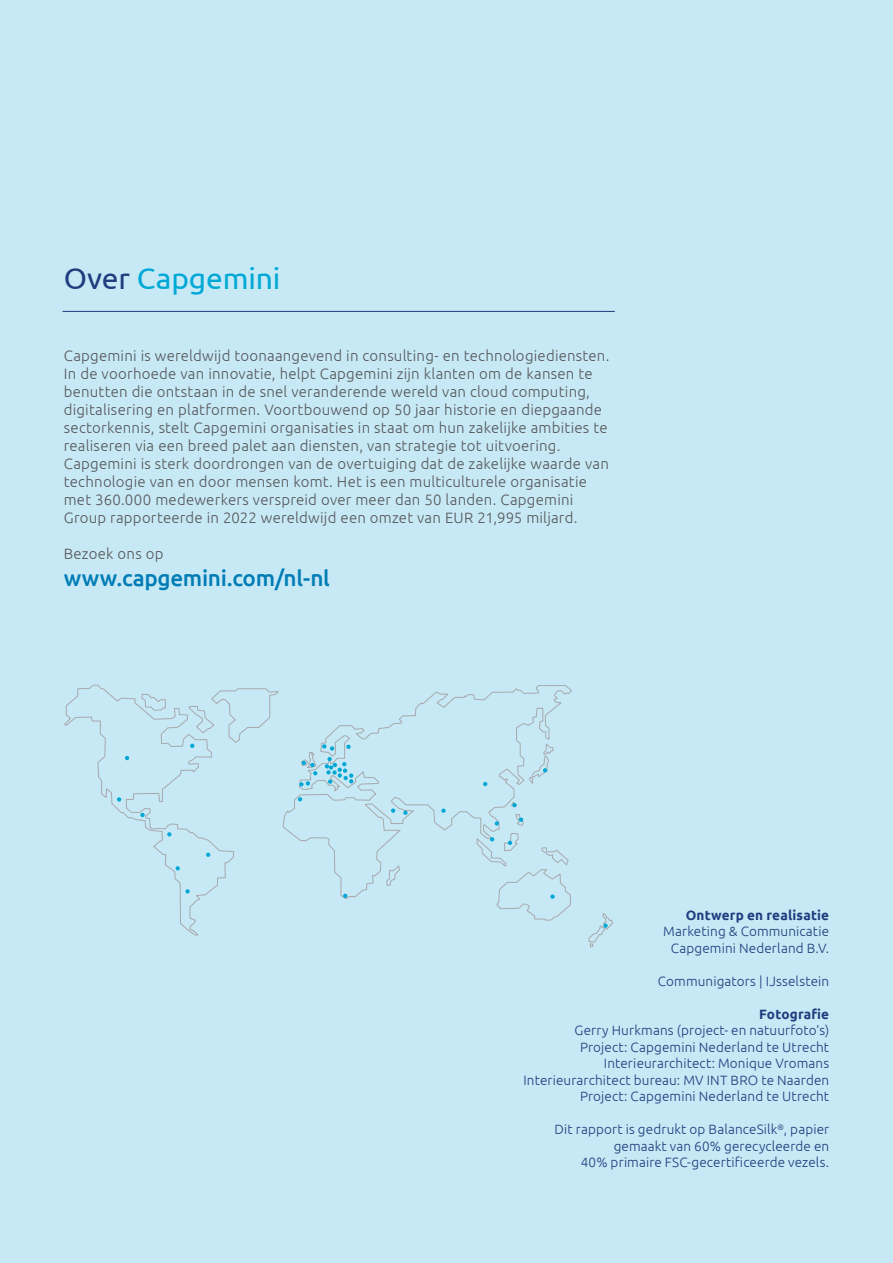
<style>
.page{position:relative;width:893px;height:1263px;background:#c6e9f5}
.page>*{position:absolute;margin:0;border:0;box-sizing:border-box;transform-origin:0 0}
.Cover-title{font:30px "Ubuntu";letter-spacing:-.005em;color:#00a8d6}
.CBE_Text{font:500 22.5px "Ubuntu";letter-spacing:-.015em;color:#007cb6}
.CBE_Text-2{font:300 15px/18px "Ubuntu";letter-spacing:.015em;color:#57585a}
.t1{font:300 13.5px/16.5px "Ubuntu";letter-spacing:.01em;color:#203d7e;text-align:center}
.t2{font:700 13.5px "Ubuntu";letter-spacing:.015em;color:#203d7e}
.s1{color:#203d7e}
</style>
<div class="page">
<hr style="left:63px;top:311px;width:552px;height:1px;background:#203d7e">
<svg style="left:282px;top:685px;width:290px;height:214px"></svg>
<svg style="left:386px;top:864px;width:14px;height:22px"></svg>
<svg style="left:588px;top:913px;width:25px;height:35px"></svg>
<svg style="left:483px;top:782px;width:4px;height:4px"></svg>
<svg style="left:515px;top:814px;width:9px;height:12px"></svg>
<svg style="left:528px;top:742px;width:26px;height:42px"></svg>
<svg style="left:441px;top:808px;width:5px;height:5px"></svg>
<svg style="left:403px;top:811px;width:5px;height:4px"></svg>
<svg style="left:343px;top:894px;width:4px;height:4px"></svg>
<svg style="left:298px;top:797px;width:4px;height:4px"></svg>
<svg style="left:64px;top:684px;width:215px;height:252px"></svg>
<svg style="left:299px;top:744px;width:54px;height:42px"></svg>
<svg style="left:476px;top:833px;width:95px;height:88px"></svg>
<svg style="left:495px;top:821px;width:4px;height:5px"></svg>
<svg style="left:510px;top:801px;width:7px;height:6px"></svg>
<svg style="left:391px;top:808px;width:4px;height:5px"></svg>
<p class="Cover-title" style="left:64px;top:260px;width:218px"><span class="s1">Over</span> Capgemini</p>
<p class="CBE_Text-2" style="left:64px;top:347px;width:547px">Capgemini is wereldwijd toonaangevend in consulting- en technologiediensten.<br>In de voorhoede van innovatie, helpt Capgemini zijn klanten om de kansen te benutten die ontstaan in de snel veranderende wereld van cloud computing, digitalisering en platformen. Voortbouwend op 50 jaar historie en diepgaande sectorkennis, stelt Capgemini organisaties in staat om hun zakelijke ambities te realiseren via een breed palet aan diensten, van strategie tot uitvoering.<br>Capgemini is sterk doordrongen van de overtuiging dat de zakelijke waarde van technologie van en door mensen komt. Het is een multiculturele organisatie met 360.000 medewerkers verspreid over meer dan 50 landen. Capgemini Group rapporteerde in 2022 wereldwijd een omzet van EUR 21,995 miljard.</p>
<p class="CBE_Text-2" style="left:64px;top:545px;width:101px">Bezoek ons op</p>
<p class="CBE_Text" style="left:64px;top:564px;width:268px">www.capgemini.com/nl-nl</p>
<p class="t2" style="left:686px;top:907px;width:145px">Ontwerp en realisatie</p>
<p class="t1" style="left:663px;top:923px;width:167px">Marketing &amp; Communicatie<br>Capgemini Nederland B.V.</p>
<p class="t1" style="left:658px;top:972px;width:173px">Communigators | IJsselstein</p>
<p class="t2" style="left:759px;top:1006px;width:72px">Fotografie</p>
<p class="t1" style="left:575px;top:1022px;width:256px">Gerry Hurkmans (project- en natuurfoto’s)</p>
<p class="t1" style="left:580px;top:1038px;width:251px">Project: Capgemini Nederland te Utrecht</p>
<p class="t1" style="left:604px;top:1055px;width:227px">Interieurarchitect: Monique Vromans</p>
<p class="t1" style="left:523px;top:1071px;width:307px">Interieurarchitect bureau: MV INT BRO te Naarden</p>
<p class="t1" style="left:580px;top:1088px;width:251px">Project: Capgemini Nederland te Utrecht</p>
<p class="t1" style="left:555px;top:1121px;width:276px;text-align:right">Dit rapport is gedrukt op BalanceSilk<sup>®</sup>, papier gemaakt van 60% gerecycleerde en</p>
<p class="t1" style="left:581px;top:1154px;width:250px">40% primaire FSC-gecertificeerde vezels.</p>
</div>
